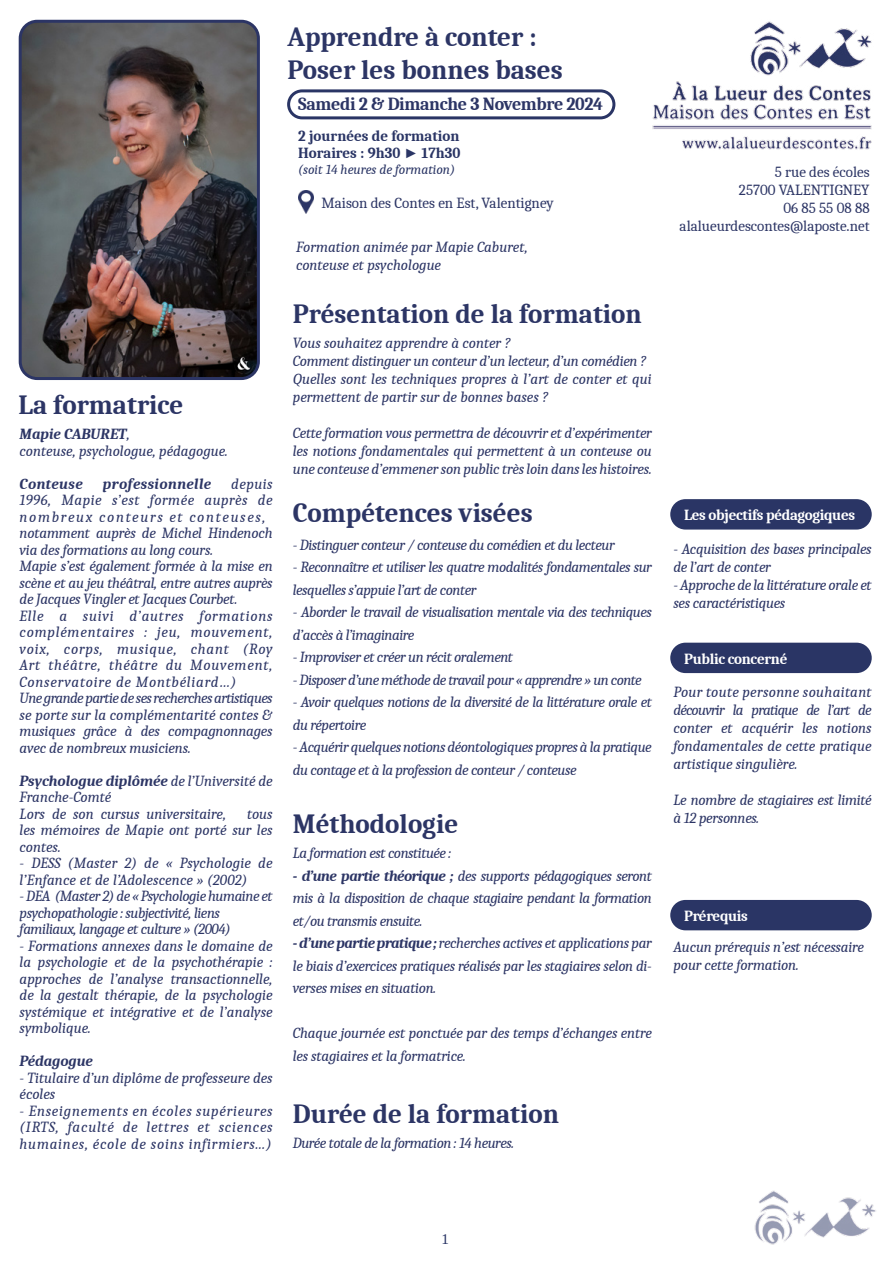
<style>
.page{position:relative;width:893px;height:1263px;background:#fff}
.page>*{position:absolute;margin:0;border:0;box-sizing:border-box;transform-origin:0 0}
.t1{font:700 27px/32.4px "Caladea";color:#2c3565}
.t2{font:700 18px "Caladea";letter-spacing:-.02em;color:#2c3565}
.t3{font:italic 15px/16.5px "Caladea";letter-spacing:-.02em;color:#2c3565}
.t4{font:italic 15px/18px "Caladea";color:#2c3565}
.t5{font:15px/18px "Caladea";color:#2c3565;text-align:right}
.t6{font:italic 15px/16.5px "Caladea";letter-spacing:.01em;color:#2c3565}
.t7{font:italic 15px "Caladea";letter-spacing:-.04em;color:#2c3565}
.t8{font:700 15px "Caladea";letter-spacing:-.02em;color:#fff}
.t9{font:700 15px/16.5px "Caladea";color:#2a3565}
.t10{font:italic 700 15px "Caladea";letter-spacing:.03em;color:#2c3565}
.t11{font:italic 700 15px "Caladea";color:#2c3565}
.t12{font:15px "Liberation Serif";color:#2a3565}
.t13{font:italic 13.5px "Caladea";color:#2a3565}
.s1{font-weight:700}
.s2{font-family:"Arial";font-size:13.5px}
</style>
<div class="page">
<img style="left:652px;top:21px;width:220px;height:129px">
<img style="left:20px;top:21px;width:236px;height:355px">
<div style="left:19px;top:20px;width:241px;height:360px;border:3px solid #2c3565;border-radius:17px"></div>
<div style="left:287px;top:89px;width:328px;height:30px;border:3px solid #2a3565;border-radius:13px"></div>
<img style="left:299px;top:190px;width:14px;height:24px">
<div style="left:670px;top:499px;width:202px;height:30px;background:#2a3565;border-radius:15px"></div>
<div style="left:670px;top:643px;width:202px;height:30px;background:#2a3565;border-radius:15px"></div>
<div style="left:670px;top:900px;width:202px;height:30px;background:#2a3565;border-radius:15px"></div>
<img style="left:754px;top:1190px;width:122px;height:55px">
<h1 class="t1" style="left:19px;top:388px;width:166px">La formatrice</h1>
<p class="t4" style="left:20px;top:426px;width:210px;line-height:16.5px"><span class="s1">Mapie CABURET</span>,<br>conteuse, psychologue, pédagogue.</p>
<p class="t10" style="left:20px;top:474px;width:65px">Conteuse</p>
<p class="t10" style="left:103px;top:474px;width:110px">professionnelle</p>
<p class="t3" style="left:20px;top:475px;width:255px;text-indent:212px">depuis 1996, Mapie s’est formée auprès de nombreux conteurs et conteuses, notamment auprès de Michel Hindenoch via des formations au long cours.<br>Mapie s’est également formée à la mise en scène et au jeu théâtral, entre autres auprès de Jacques Vingler et Jacques Courbet.<br>Elle a suivi d’autres formations complémentaires : jeu, mouvement, voix, corps, musique, chant (Roy Art théâtre, théâtre du Mouvement, Conservatoire de Montbéliard…)<br>Une grande partie de ses recherches artistiques se porte sur la complémentarité contes &amp; musiques grâce à des compagnonnages avec de nombreux musiciens.</p>
<p class="t4" style="left:20px;top:772px;width:255px;line-height:16.5px"><span class="s1">Psychologue diplômée</span> de l’Université de<br>Franche-Comté<br>Lors de son cursus universitaire,</p>
<p class="t3" style="left:20px;top:805px;width:254px;text-align:justify;text-indent:227px">tous les mémoires de Mapie ont porté sur les contes.</p>
<p class="t6" style="left:20px;top:855px;width:254px">- DESS (Master 2) de « Psychologie de l’Enfance et de l’Adolescence » (2002)</p>
<p class="t3" style="left:20px;top:888px;width:254px">- DEA (Master 2) de « Psychologie humaine et psychopathologie : subjectivité, liens familiaux, langage et culture » (2004)</p>
<p class="t3" style="left:20px;top:937px;width:255px;text-align:justify">- Formations annexes dans le domaine de la psychologie et de la psychothérapie : approches de l’analyse transactionnelle, de la gestalt thérapie, de la psychologie systémique et intégrative et de l’analyse symbolique.</p>
<p class="t11" style="left:20px;top:1052px;width:75px">Pédagogue</p>
<p class="t4" style="left:20px;top:1069px;width:254px;line-height:16.5px">- Titulaire d’un diplôme de professeure des écoles</p>
<p class="t3" style="left:20px;top:1102px;width:255px;text-align:justify">- Enseignements en écoles supérieures (IRTS, faculté de lettres et sciences humaines, école de soins infirmiers...)</p>
<h1 class="t1" style="left:288px;top:20px;width:277px">Apprendre à conter :<br>Poser les bonnes bases</h1>
<p class="t2" style="left:298px;top:93px;width:307px">Samedi 2 &amp; Dimanche 3 Novembre 2024</p>
<p class="t9" style="left:298px;top:127px;width:164px">2 journées de formation<br>Horaires : 9h30 <span class="s2">►</span> 17h30</p>
<p class="t13" style="left:298px;top:162px;width:159px">(soit 14 heures de formation)</p>
<p class="t5" style="left:322px;top:193px;width:234px">Maison des Contes en Est, Valentigney</p>
<p class="t4" style="left:296px;top:238px;width:233px">Formation animée par Mapie Caburet, conteuse et psychologue</p>
<h1 class="t1" style="left:293px;top:296px;width:350px">Présentation de la formation</h1>
<p class="t4" style="left:293px;top:334px;width:360px">Vous souhaitez apprendre à conter ?<br>Comment distinguer un conteur d’un lecteur, d’un comédien ?<br>Quelles sont les techniques propres à l’art de conter et qui permettent de partir sur de bonnes bases ?</p>
<p class="t3" style="left:293px;top:424px;width:361px;line-height:18px;text-align:justify">Cette formation vous permettra de découvrir et d’expérimenter les notions fondamentales qui permettent à un conteuse ou une conteuse d’emmener son public très loin dans les histoires.</p>
<h1 class="t1" style="left:293px;top:496px;width:241px">Compétences visées</h1>
<p class="t3" style="left:293px;top:536px;width:323px">- Distinguer conteur / conteuse du comédien et du lecteur</p>
<p class="t3" style="left:293px;top:556px;width:360px;line-height:22.5px">- Reconnaître et utiliser les quatre modalités fondamentales sur lesquelles s’appuie l’art de conter</p>
<p class="t3" style="left:293px;top:601px;width:361px;line-height:22.5px">- Aborder le travail de visualisation mentale via des techniques d’accès à l’imaginaire</p>
<p class="t3" style="left:293px;top:649px;width:222px">- Improviser et créer un récit oralement</p>
<p class="t7" style="left:293px;top:671px;width:350px">- Disposer d’une méthode de travail pour « apprendre » un conte</p>
<p class="t3" style="left:293px;top:691px;width:361px;line-height:22.5px">- Avoir quelques notions de la diversité de la littérature orale et du répertoire</p>
<p class="t3" style="left:293px;top:736px;width:360px;line-height:22.5px">- Acquérir quelques notions déontologiques propres à la pratique du contage et à la profession de conteur / conteuse</p>
<h1 class="t1" style="left:293px;top:807px;width:167px">Méthodologie</h1>
<p class="t3" style="left:293px;top:844px;width:160px">La formation est constituée :</p>
<p class="t3" style="left:293px;top:864px;width:361px;line-height:22.5px;text-align:justify"><span class="s1">- d’une partie théorique ;</span> des supports pédagogiques seront mis à la disposition de chaque stagiaire pendant la formation et/ou transmis ensuite.</p>
<p class="t3" style="left:293px;top:931px;width:361px;line-height:22.5px;text-align:justify"><span class="s1">- d’une partie pratique ;</span> recherches actives et applications par le biais d’exercices pratiques réalisés par les stagiaires selon di&shy;verses mises en situation.</p>
<p class="t3" style="left:293px;top:1021px;width:361px;line-height:22.5px">Chaque journée est ponctuée par des temps d’échanges entre les stagiaires et la formatrice.</p>
<h1 class="t1" style="left:293px;top:1097px;width:268px">Durée de la formation</h1>
<p class="t3" style="left:293px;top:1135px;width:223px">Durée totale de la formation : 14 heures.</p>
<p class="t5" style="left:680px;top:163px;width:191px">5 rue des écoles<br>25700 VALENTIGNEY<br>06 85 55 08 88 alalueurdescontes@laposte.net</p>
<p class="t8" style="left:684px;top:506px;width:172px">Les objectifs pédagogiques</p>
<p class="t3" style="left:673px;top:540px;width:200px;line-height:18px">- Acquisition des bases principales de l’art de conter</p>
<p class="t3" style="left:673px;top:576px;width:200px;line-height:18px">- Approche de la littérature orale et ses caractéristiques</p>
<p class="t8" style="left:684px;top:649px;width:105px">Public concerné</p>
<p class="t3" style="left:673px;top:682px;width:200px;line-height:18px;text-align:justify">Pour toute personne souhaitant découvrir la pratique de l’art de conter et acquérir les notions fondamentales de cette pratique artistique singulière.</p>
<p class="t3" style="left:673px;top:790px;width:200px;line-height:18px">Le nombre de stagiaires est limité à 12 personnes.</p>
<p class="t8" style="left:684px;top:906px;width:65px">Prérequis</p>
<p class="t3" style="left:674px;top:937px;width:192px;line-height:18px">Aucun prérequis n’est nécessaire pour cette formation.</p>
<p class="t12" style="left:441px;top:1229px;width:9px">1</p>
</div>
